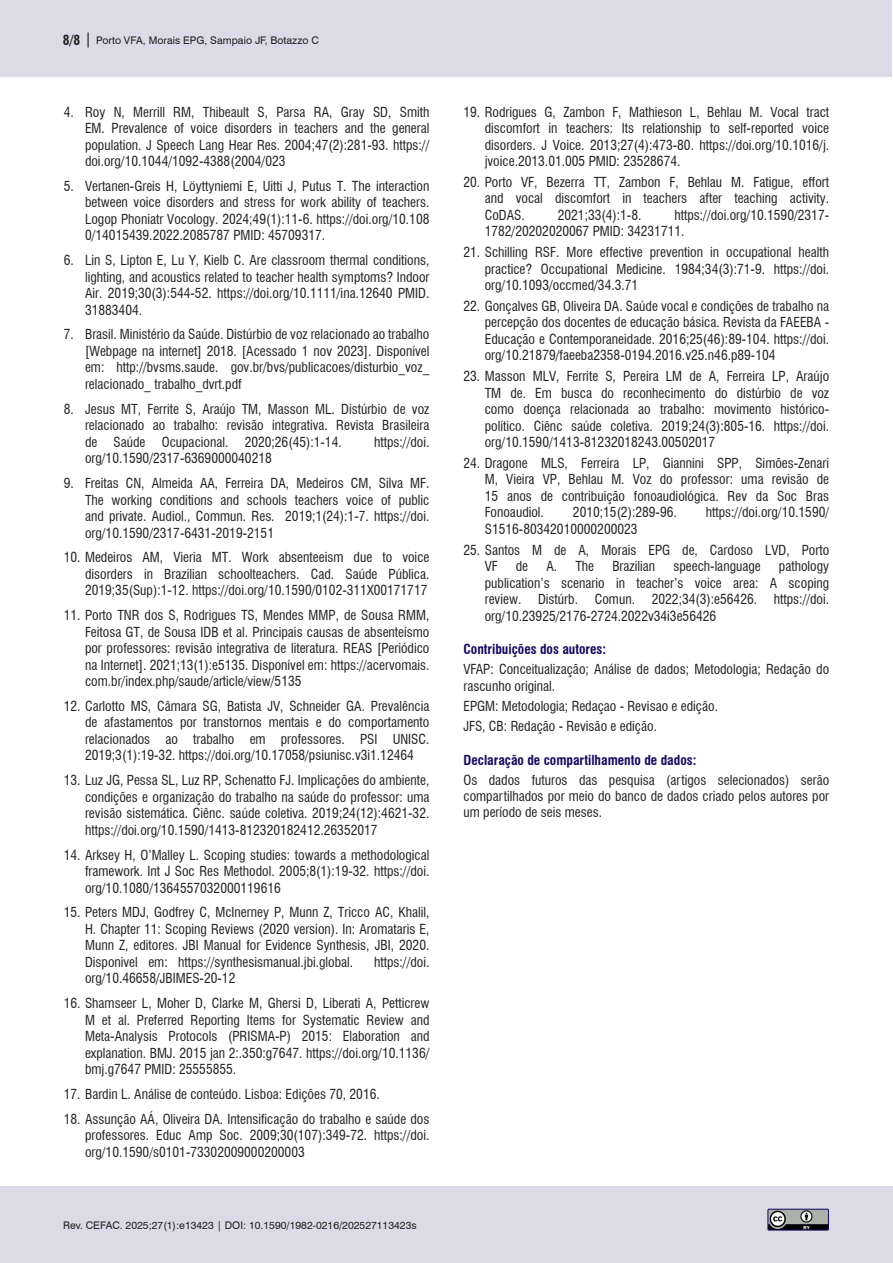
<style>
.page{position:relative;width:893px;height:1263px;background:#fff}
.page>*{position:absolute;margin:0;border:0;box-sizing:border-box;transform-origin:0 0}
.Contibuição_autor{font:condensed 13.5px/16.5px "Swiss 721 BT";color:#231f20;text-align:justify}
.Contibuição_autor_titulo{font:700 condensed 13.5px "Swiss 721 BT";color:#18085f}
.t1{font:10.5px "Swiss 721 BT";color:#231f20}
.s1{font-weight:700;font-stretch:condensed;font-size:13.5px}
.s2{font-size:15px}
</style>
<div class="page">
<div style="left:0;top:1186px;width:892px;height:77px;background:#dcdae7"></div>
<div style="left:0;top:0;width:892px;height:77px;background:#dcdae7"></div>
<img style="left:769px;top:1211px;width:58px;height:17px">
<div style="left:767px;top:1209px;width:62px;height:21px;border:1px solid #18085f"></div>
<p class="t1" style="left:63px;top:33px;width:258px"><span class="s1">8/8</span> <span class="s2">|</span> Porto VFA, Morais EPG, Sampaio JF, Botazzo C</p>
<p class="Contibuição_autor" style="left:85px;top:103px;width:346px;text-indent:-21px">4. Roy N, Merrill RM, Thibeault S, Parsa RA, Gray SD, Smith EM. Prevalence of voice disorders in teachers and the general population. J Speech Lang Hear Res. 2004;47(2):281-93. https:// doi.org/10.1044/1092-4388(2004/023</p>
<p class="Contibuição_autor" style="left:85px;top:178px;width:346px;text-indent:-21px">5. Vertanen-Greis H, Löyttyniemi E, Uitti J, Putus T. The interaction between voice disorders and stress for work ability of teachers.<br>Logop Phoniatr Vocology. 2024;49(1):11-6. https://doi.org/10.108<br>0/14015439.2022.2085787 PMID: 45709317.</p>
<p class="Contibuição_autor" style="left:85px;top:252px;width:346px;text-indent:-21px">6. Lin S, Lipton E, Lu Y, Kielb C. Are classroom thermal conditions, lighting, and acoustics related to teacher health symptoms? Indoor Air. 2019;30(3):544-52. https://doi.org/10.1111/ina.12640 PMID.<br>31883404.</p>
<p class="Contibuição_autor" style="left:85px;top:326px;width:346px;text-indent:-21px">7. Brasil. Ministério da Saúde. Distúrbio de voz relacionado ao trabalho [Webpage na internet] 2018. [Acessado 1 nov 2023]. Disponível em: http://bvsms.saude. gov.br/bvs/publicacoes/disturbio_voz_ relacionado_ trabalho_dvrt.pdf</p>
<p class="Contibuição_autor" style="left:85px;top:401px;width:346px;text-indent:-21px">8. Jesus MT, Ferrite S, Araújo TM, Masson ML. Distúrbio de voz relacionado ao trabalho: revisão integrativa. Revista Brasileira de Saúde Ocupacional. 2020;26(45):1-14.</p>
<p class="Contibuição_autor" style="left:374px;top:434px;width:57px">https://doi.</p>
<p class="Contibuição_autor" style="left:85px;top:450px;width:188px">org/10.1590/2317-6369000040218</p>
<p class="Contibuição_autor" style="left:85px;top:475px;width:346px;text-indent:-21px">9. Freitas CN, Almeida AA, Ferreira DA, Medeiros CM, Silva MF.<br>The working conditions and schools teachers voice of public and private. Audiol., Commun. Res. 2019;1(24):1-7. https://doi. org/10.1590/2317-6431-2019-2151</p>
<p class="Contibuição_autor" style="left:85px;top:549px;width:346px;text-indent:-21px">10. Medeiros AM, Vieria MT. Work absenteeism due to voice disorders in Brazilian schoolteachers. Cad. Saúde Pública.<br>2019;35(Sup):1-12. https://doi.org/10.1590/0102-311X00171717</p>
<p class="Contibuição_autor" style="left:85px;top:607px;width:346px;text-indent:-21px">11. Porto TNR dos S, Rodrigues TS, Mendes MMP, de Sousa RMM, Feitosa GT, de Sousa IDB et al. Principais causas de absenteísmo por professores: revisão integrativa de literatura. REAS [Periódico na Internet]. 2021;13(1):e5135. Disponível em: https://acervomais. com.br/index.php/saude/article/view/5135</p>
<p class="Contibuição_autor" style="left:85px;top:698px;width:346px;text-indent:-21px">12. Carlotto MS, Câmara SG, Batista JV, Schneider GA. Prevalência de afastamentos por transtornos mentais e do comportamento relacionados ao trabalho em professores. PSI UNISC.<br>2019;3(1):19-32. https://doi.org/10.17058/psiunisc.v3i1.12464</p>
<p class="Contibuição_autor" style="left:85px;top:772px;width:346px;text-indent:-21px">13. Luz JG, Pessa SL, Luz RP, Schenatto FJ. Implicações do ambiente, condições e organização do trabalho na saúde do professor: uma revisão sistemática. Ciênc. saúde coletiva. 2019;24(12):4621-32. https://doi.org/10.1590/1413-812320182412.26352017</p>
<p class="Contibuição_autor" style="left:85px;top:846px;width:346px;text-indent:-21px">14. Arksey H, O’Malley L. Scoping studies: towards a methodological framework. Int J Soc Res Methodol. 2005;8(1):19-32. https://doi. org/10.1080/1364557032000119616</p>
<p class="Contibuição_autor" style="left:85px;top:904px;width:346px;text-indent:-21px">15. Peters MDJ, Godfrey C, McInerney P, Munn Z, Tricco AC, Khalil, H. Chapter 11: Scoping Reviews (2020 version). In: Aromataris E, Munn Z, editores. JBI Manual for Evidence Synthesis, JBI, 2020.<br>Disponivel em: https://synthesismanual.jbi.global.</p>
<p class="Contibuição_autor" style="left:374px;top:954px;width:57px">https://doi.</p>
<p class="Contibuição_autor" style="left:85px;top:970px;width:152px">org/10.46658/JBIMES-20-12</p>
<p class="Contibuição_autor" style="left:85px;top:995px;width:346px;text-indent:-21px">16. Shamseer L, Moher D, Clarke M, Ghersi D, Liberati A, Petticrew M et al. Preferred Reporting Items for Systematic Review and Meta-Analysis Protocols (PRISMA-P) 2015: Elaboration and explanation. BMJ. 2015 jan 2:.350:g7647. https://doi.org/10.1136/ bmj.g7647 PMID: 25555855.</p>
<p class="Contibuição_autor" style="left:64px;top:1086px;width:318px">17. Bardin L. Análise de conteúdo. Lisboa: Edições 70, 2016.</p>
<p class="Contibuição_autor" style="left:85px;top:1110px;width:346px;text-indent:-21px">18. Assunção AÁ, Oliveira DA. Intensificação do trabalho e saúde dos professores. Educ Amp Soc. 2009;30(107):349-72. https://doi. org/10.1590/s0101-73302009000200003</p>
<p class="t1" style="left:63px;top:1218px;width:355px">Rev. CEFAC. 2025;27(1):e13423 | DOI: 10.1590/1982-0216/202527113423s</p>
<p class="Contibuição_autor" style="left:485px;top:103px;width:346px;text-indent:-21px">19. Rodrigues G, Zambon F, Mathieson L, Behlau M. Vocal tract discomfort in teachers: Its relationship to self-reported voice disorders. J Voice. 2013;27(4):473-80. https://doi.org/10.1016/j. jvoice.2013.01.005 PMID: 23528674.</p>
<p class="Contibuição_autor" style="left:485px;top:174px;width:346px;text-indent:-21px">20. Porto VF, Bezerra TT, Zambon F, Behlau M. Fatigue, effort and vocal discomfort in teachers after teaching activity.<br>CoDAS.</p>
<p class="Contibuição_autor" style="left:485px;top:207px;width:346px;text-indent:190px">https://doi.org/10.1590/2317-<br>1782/20202020067 PMID: 34231711.</p>
<p class="Contibuição_autor" style="left:485px;top:244px;width:346px;text-indent:-21px">21. Schilling RSF. More effective prevention in occupational health practice? Occupational Medicine. 1984;34(3):71-9. https://doi. org/10.1093/occmed/34.3.71</p>
<p class="Contibuição_autor" style="left:485px;top:298px;width:346px;text-indent:-21px">22. Gonçalves GB, Oliveira DA. Saúde vocal e condições de trabalho na percepção dos docentes de educação básica. Revista da FAEEBA - Educação e Contemporaneidade. 2016;25(46):89-104. https://doi. org/10.21879/faeeba2358-0194.2016.v25.n46.p89-104</p>
<p class="Contibuição_autor" style="left:485px;top:368px;width:346px;text-indent:-21px">23. Masson MLV, Ferrite S, Pereira LM de A, Ferreira LP, Araújo TM de. Em busca do reconhecimento do distúrbio de voz como doença relacionada ao trabalho: movimento histórico&shy;político. Ciênc saúde coletiva. 2019;24(3):805-16. https://doi. org/10.1590/1413-81232018243.00502017</p>
<p class="Contibuição_autor" style="left:485px;top:455px;width:346px;text-indent:-21px">24. Dragone MLS, Ferreira LP, Giannini SPP, Simões-Zenari M, Vieira VP, Behlau M. Voz do professor: uma revisão de 15 anos de contribuição fonoaudiológica. Rev da Soc Bras Fonoaudiol.</p>
<p class="Contibuição_autor" style="left:558px;top:207px;width:85px">2021;33(4):1-8.</p>
<p class="Contibuição_autor" style="left:573px;top:504px;width:105px">2010;15(2):289-96.</p>
<p class="Contibuição_autor" style="left:706px;top:504px;width:125px">https://doi.org/10.1590/</p>
<p class="Contibuição_autor" style="left:485px;top:521px;width:154px">S1516-80342010000200023</p>
<p class="Contibuição_autor" style="left:485px;top:541px;width:346px;text-indent:-21px">25. Santos M de A, Morais EPG de, Cardoso LVD, Porto<br>VF</p>
<p class="Contibuição_autor" style="left:485px;top:558px;width:346px;text-indent:294px">pathology publication’s scenario in teacher’s voice area: A scoping review. Distúrb. Comun. 2022;34(3):e56426. https://doi. org/10.23925/2176-2724.2022v34i3e56426</p>
<p class="Contibuição_autor_titulo" style="left:463px;top:641px;width:144px">Contribuições dos autores:</p>
<p class="Contibuição_autor" style="left:463px;top:661px;width:367px">VFAP: Conceitualização; Análise de dados; Metodologia; Redação do rascunho original.</p>
<p class="Contibuição_autor" style="left:463px;top:698px;width:256px">EPGM: Metodologia; Redaçao - Revisao e edição.</p>
<p class="Contibuição_autor" style="left:463px;top:718px;width:195px">JFS, CB: Redação - Revisão e edição.</p>
<p class="Contibuição_autor_titulo" style="left:463px;top:752px;width:234px">Declaração de compartilhamento de dados:</p>
<p class="Contibuição_autor" style="left:463px;top:772px;width:367px">Os dados futuros das pesquisa (artigos selecionados) serão compartilhados por meio do banco de dados criado pelos autores por um período de seis meses.</p>
<p class="Contibuição_autor" style="left:516px;top:558px;width:14px">de</p>
<p class="Contibuição_autor" style="left:546px;top:558px;width:49px">A. The</p>
<p class="Contibuição_autor" style="left:612px;top:558px;width:44px">Brazilian</p>
<p class="Contibuição_autor" style="left:673px;top:558px;width:89px">speech-language</p>
</div>
